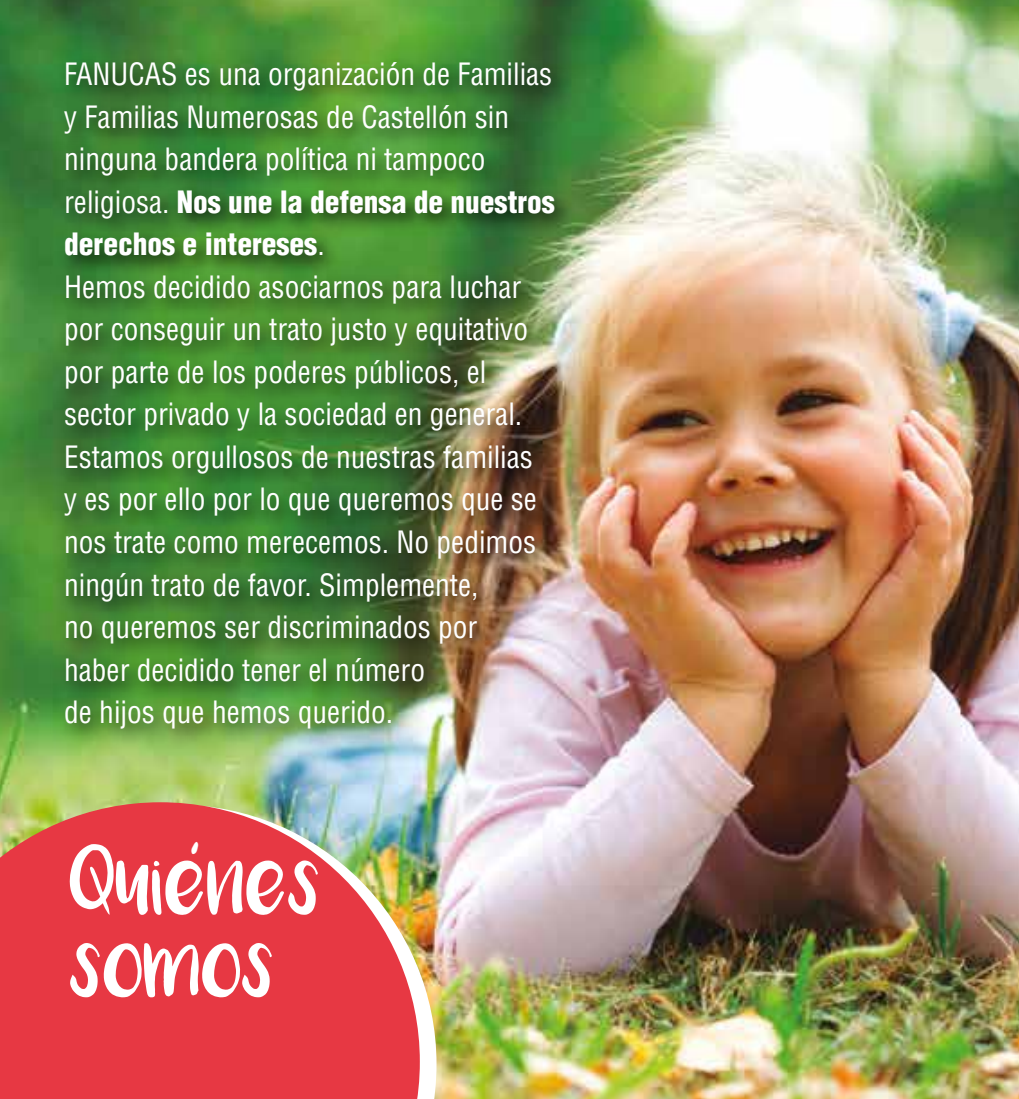
<style>
.page{position:relative;width:1019px;height:1099px;background:#fff}
.page>*{position:absolute;margin:0;border:0;box-sizing:border-box;transform-origin:0 0}
.t1{font:italic 86.25px "Luna";color:#fff;scale:.39 1}
.t2{font:52.5px/82.5px "Luna";color:#fff;scale:1.04 1}
.t3{font:condensed 30px/42.5px "Helvetica";color:#fff}
.s1{font-weight:900}
</style>
<div class="page">
<img style="left:0;top:0;width:1019px;height:1098px">
<img style="left:50px;top:45px;width:601px;height:729px">
<img style="left:420px;top:804px;width:16px;height:294px">
<svg style="left:0;top:802px;width:420px;height:296px;background:#df4c4f"></svg>
<p class="t3" style="left:64px;top:52px;width:492px">FANUCAS es una organización de Familias y Familias Numerosas de Castellón sin ninguna bandera política ni tampoco religiosa. <span class="s1">Nos une la defensa de nuestros derechos e intereses</span>.<br>Hemos decidido asociarnos para luchar por conseguir un trato justo y equitativo por parte de los poderes públicos, el sector privado y la sociedad en general.<br>Estamos orgullosos de nuestras familias<br>y es por ello por lo que queremos que se nos trate como merecemos. No pedimos ningún trato de favor. Simplemente,<br>no queremos ser discriminados por<br>haber decidido tener el número<br>de hijos que hemos querido.</p>
<h1 class="t1" style="left:191px;top:774px;width:98px">.</h1>
<h2 class="t2" style="left:70px;top:855px;width:243px">QUIENES<br>SOMOS</h2>
</div>
